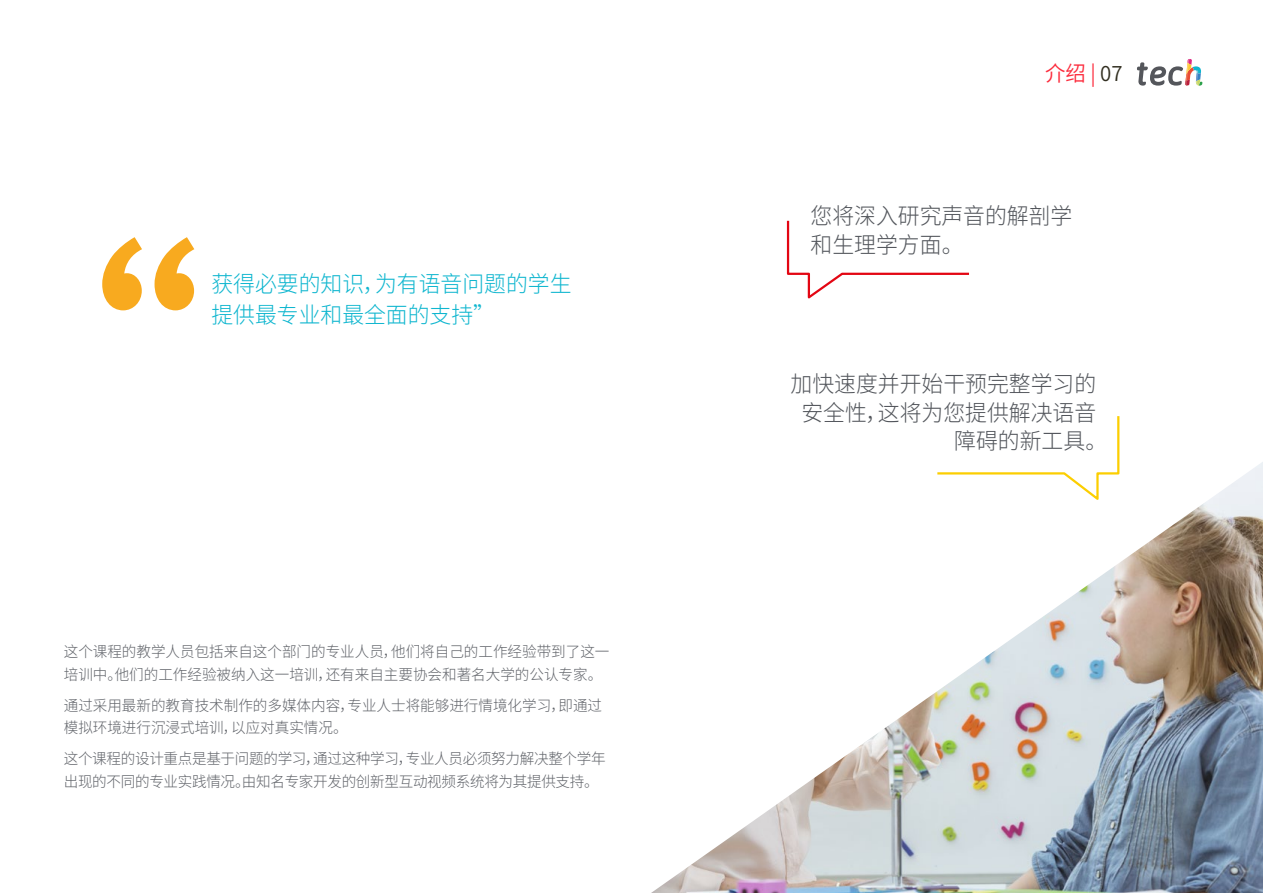
<style>
.page{position:relative;width:1263px;height:893px;background:#fff}
.page>*{position:absolute;margin:0;border:0;box-sizing:border-box;transform-origin:0 0}
.t1{font:300 22.5px/28.5px "Source Han Sans CN";color:#52555b}
.t2{font:300 22.5px/31.5px "Source Han Sans CN";color:#0fb6cf}
.t3{font:21px "Source Han Sans CN";color:#fc2a3b}
.t4{font:300 15px/22.5px "Source Han Sans CN";color:#61646a}
.t5{font:300 15px/22.5px "Source Han Sans CN";letter-spacing:-.02em;color:#61646a}
.s1{color:#312e20}
</style>
<div class="page">
<svg style="left:102px;top:237px;width:92px;height:73px"></svg>
<img style="left:651px;top:462px;width:612px;height:431px">
<svg style="left:935px;top:416px;width:185px;height:87px"></svg>
<svg style="left:786px;top:220px;width:183px;height:79px"></svg>
<svg style="left:1137px;top:59px;width:65px;height:27px"></svg>
<h1 class="t2" style="left:211px;top:268px;width:362px">获得必要的知识，为有语音问题的学生提供最专业和最全面的支持”</h1>
<p class="t4" style="left:64px;top:641px;width:547px">这个课程的教学人员包括来自这个部门的专业人员，他们将自己的工作经验带到了这一培训中。他们的工作经验被纳入这一培训，还有来自主要协会和著名大学的公认专家。</p>
<p class="t4" style="left:64px;top:694px;width:540px">通过采用最新的教育技术制作的多媒体内容，专业人士将能够进行情境化学习，即通过模拟环境进行沉浸式培训，以应对真实情况。</p>
<p class="t5" style="left:64px;top:748px;width:543px">这个课程的设计重点是基于问题的学习，通过这种学习，专业人员必须努力解决整个学年出现的不同的专业实践情况。由知名专家开发的创新型互动视频系统将为其提供支持。</p>
<h2 class="t3" style="left:1045px;top:61px;width:79px">介绍 | <span class="s1">07</span></h2>
<h1 class="t1" style="left:810px;top:202px;width:263px">您将深入研究声音的解剖学和生理学方面。</h1>
<h1 class="t1" style="left:790px;top:370px;width:307px">加快速度并开始干预完整学习的</h1>
<h1 class="t1" style="left:801px;top:399px;width:296px">安全性，这将为您提供解决语音</h1>
<h1 class="t1" style="left:954px;top:427px;width:155px">障碍的新工具。</h1>
</div>
